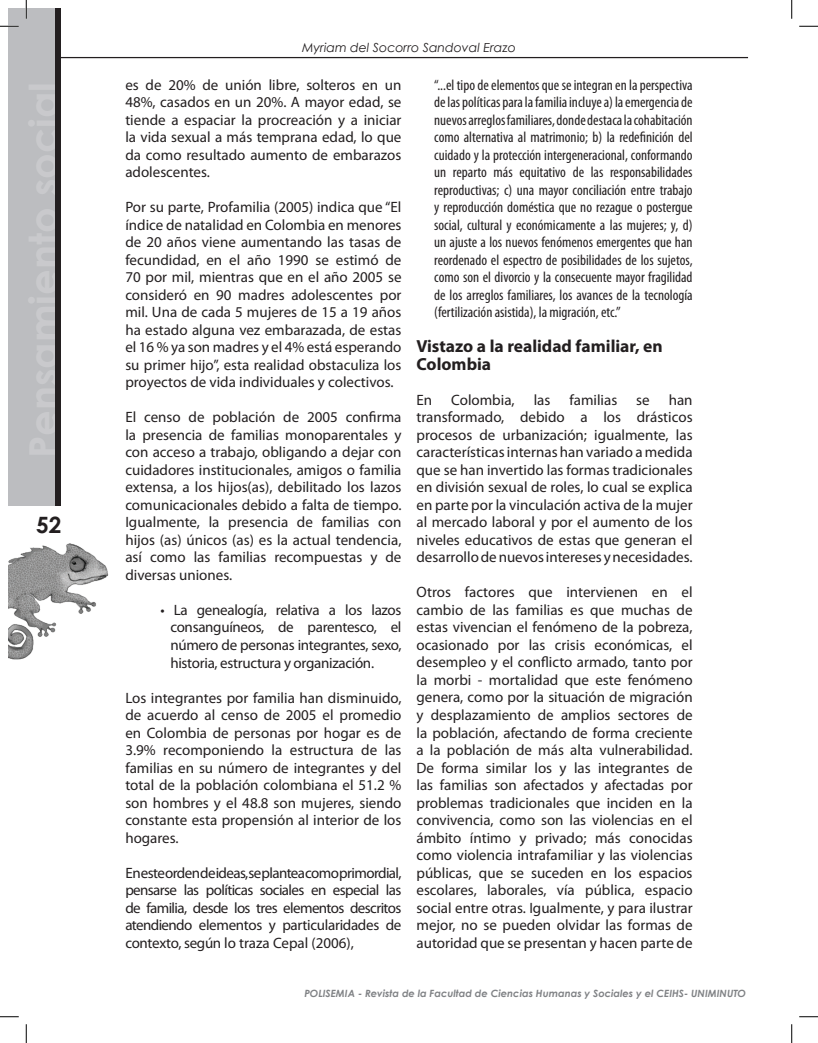
<style>
.page{position:relative;width:818px;height:1043px;background:#fff}
.page>*{position:absolute;margin:0;border:0;box-sizing:border-box;transform-origin:0 0}
.t1{font:700 22.5px "Century Gothic";color:#231f20}
.t2{font:700 17.5px/17.5px "Myriad Pro";color:#231f20}
.t3{font:15px/17.5px "Myriad Pro";color:#231f20;text-align:justify}
.t4{font:condensed 15px/17.5px "Myriad Pro";color:#231f20;text-align:justify}
.t5{font:italic 12.5px "Century Gothic";color:#231f20}
.t6{font:italic 700 10px "Century Gothic";color:#808285}
</style>
<div class="page">
<div style="left:9px;top:9px;width:52px;height:497px;background:#bcbdc0"></div>
<div style="left:55px;top:9px;width:6px;height:497px;background:#231f20"></div>
<hr style="left:58px;top:57px;width:690px;height:1px;background:#231f20">
<img style="left:9px;top:543px;width:100px;height:117px">
<svg style="left:0;top:25px;width:19px;height:2px"></svg>
<svg style="left:799px;top:25px;width:19px;height:2px"></svg>
<svg style="left:0;top:1016px;width:19px;height:1px"></svg>
<svg style="left:799px;top:1016px;width:19px;height:1px"></svg>
<svg style="left:25px;top:0;width:2px;height:19px"></svg>
<svg style="left:25px;top:1024px;width:2px;height:18px"></svg>
<svg style="left:791px;top:0;width:1px;height:19px"></svg>
<svg style="left:791px;top:1024px;width:1px;height:18px"></svg>
<h1 class="t1" style="left:36px;top:508px;width:27px">52</h1>
<p class="t5" style="left:302px;top:38px;width:215px">Myriam del Socorro Sandoval Erazo</p>
<p class="t3" style="left:125px;top:76px;width:277px">es de 20% de unión libre, solteros en un 48%, casados en un 20%. A mayor edad, se tiende a espaciar la procreación y a iniciar la vida sexual a más temprana edad, lo que da como resultado aumento de embarazos adolescentes.</p>
<p class="t3" style="left:125px;top:198px;width:278px">Por su parte, Profamilia (2005) indica que “El índice de natalidad en Colombia en menores de 20 años viene aumentando las tasas de fecundidad, en el año 1990 se estimó de 70 por mil, mientras que en el año 2005 se consideró en 90 madres adolescentes por mil. Una de cada 5 mujeres de 15 a 19 años ha estado alguna vez embarazada, de estas el 16 % ya son madres y el 4% está esperando su primer hijo”, esta realidad obstaculiza los proyectos de vida individuales y colectivos.</p>
<p class="t3" style="left:125px;top:408px;width:277px">El censo de población de 2005 confirma la presencia de familias monoparentales y con acceso a trabajo, obligando a dejar con cuidadores institucionales, amigos o familia extensa, a los hijos(as), debilitado los lazos comunicacionales debido a falta de tiempo.<br>Igualmente, la presencia de familias con hijos (as) únicos (as) es la actual tendencia, así como las familias recompuestas y de diversas uniones.</p>
<p class="t3" style="left:170px;top:601px;width:232px;text-indent:-10px">• La genealogía, relativa a los lazos consanguíneos, de parentesco, el número de personas integrantes, sexo, historia, estructura y organización.</p>
<p class="t3" style="left:125px;top:688px;width:278px">Los integrantes por familia han disminuido, de acuerdo al censo de 2005 el promedio en Colombia de personas por hogar es de 3.9% recomponiendo la estructura de las familias en su número de integrantes y del total de la población colombiana el 51.2 % son hombres y el 48.8 son mujeres, siendo constante esta propensión al interior de los hogares.</p>
<p class="t3" style="left:125px;top:863px;width:277px">En este orden de ideas, se plantea como primordial, pensarse las políticas sociales en especial las de familia, desde los tres elementos descritos atendiendo elementos y particularidades de contexto, según lo traza Cepal (2006),</p>
<p class="t4" style="left:434px;top:76px;width:260px">“...el tipo de elementos que se integran en la perspectiva de las políticas para la familia incluye a) la emergencia de nuevos arreglos familiares, donde destaca la cohabitación como alternativa al matrimonio; b) la redefinición del cuidado y la protección intergeneracional, conformando un reparto más equitativo de las responsabilidades reproductivas; c) una mayor conciliación entre trabajo y reproducción doméstica que no rezague o postergue social, cultural y económicamente a las mujeres; y, d) un ajuste a los nuevos fenómenos emergentes que han reordenado el espectro de posibilidades de los sujetos, como son el divorcio y la consecuente mayor fragilidad de los arreglos familiares, los avances de la tecnología (fertilización asistida), la migración, etc.”</p>
<p class="t2" style="left:416px;top:337px;width:248px">Vistazo a la realidad familiar, en<br>Colombia</p>
<p class="t3" style="left:416px;top:391px;width:17px">En</p>
<p class="t3" style="left:451px;top:391px;width:65px">Colombia,</p>
<p class="t3" style="left:533px;top:391px;width:18px">las</p>
<p class="t3" style="left:569px;top:391px;width:49px">familias</p>
<p class="t3" style="left:636px;top:391px;width:15px">se</p>
<p class="t3" style="left:416px;top:391px;width:277px;text-indent:252px">han transformado, debido a los drásticos procesos de urbanización; igualmente, las características internas han variado a medida que se han invertido las formas tradicionales en división sexual de roles, lo cual se explica en parte por la vinculación activa de la mujer al mercado laboral y por el aumento de los niveles educativos de estas que generan el desarrollo de nuevos intereses y necesidades.</p>
<p class="t3" style="left:416px;top:583px;width:278px">Otros factores que intervienen en el cambio de las familias es que muchas de estas vivencian el fenómeno de la pobreza, ocasionado por las crisis económicas, el desempleo y el conflicto armado, tanto por la morbi - mortalidad que este fenómeno genera, como por la situación de migración y desplazamiento de amplios sectores de la población, afectando de forma creciente a la población de más alta vulnerabilidad.<br>De forma similar los y las integrantes de las familias son afectados y afectadas por problemas tradicionales que inciden en la convivencia, como son las violencias en el ámbito íntimo y privado; más conocidas como violencia intrafamiliar y las violencias públicas, que se suceden en los espacios escolares, laborales, vía pública, espacio social entre otras. Igualmente, y para ilustrar mejor, no se pueden olvidar las formas de autoridad que se presentan y hacen parte de</p>
<p class="t6" style="left:304px;top:986px;width:443px">POLISEMIA - Revista de la Facultad de Ciencias Humanas y Sociales y el CEIHS- UNIMINUTO</p>
</div>
